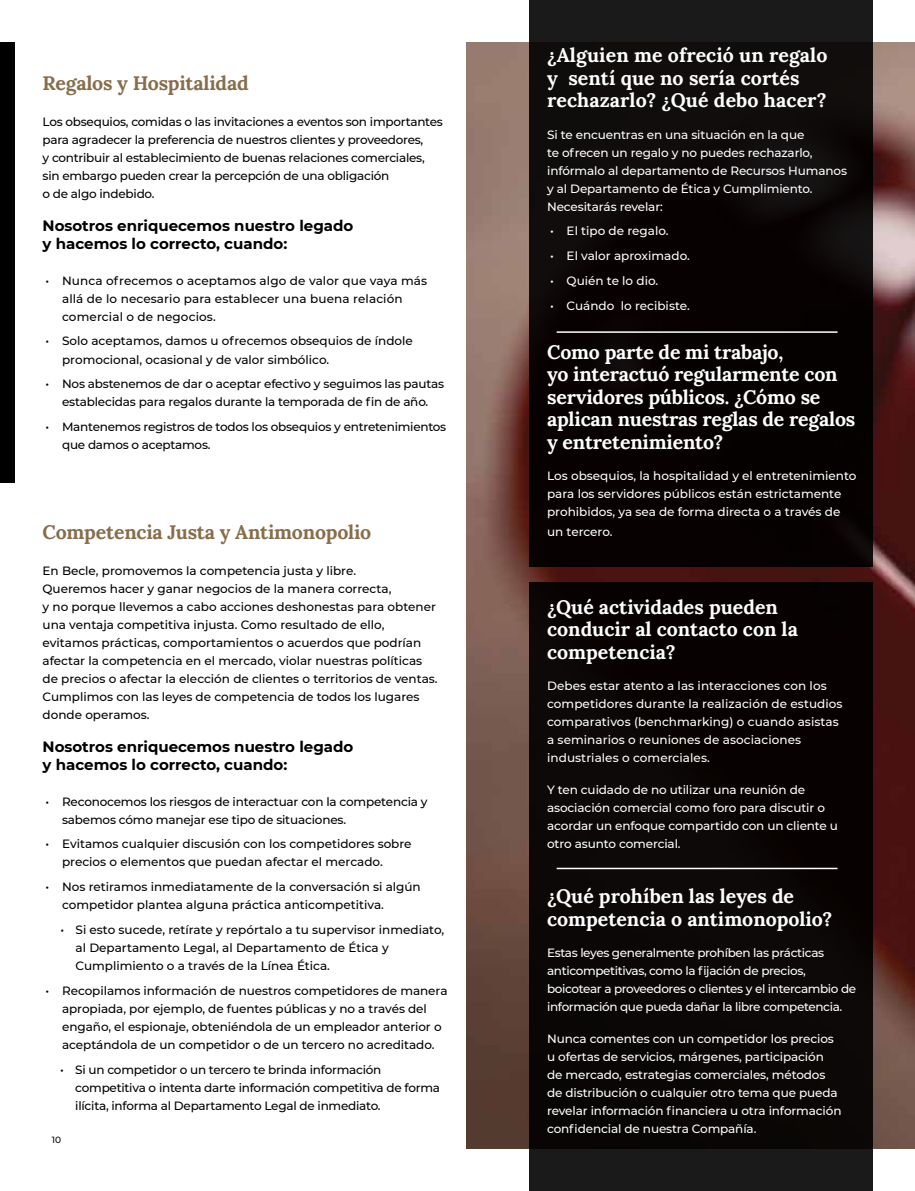
<style>
.page{position:relative;width:915px;height:1191px;background:#fff}
.page>*{position:absolute;margin:0;border:0;box-sizing:border-box;transform-origin:0 0}
.t1{font:19.5px/22.5px "Lora";color:#fff}
.t2{font:19.5px "Lora";letter-spacing:-.01em;color:#876d4b}
.t3{font:700 15px/18px "Montserrat";color:#000}
.t4{font:500 12px/18px "Montserrat";letter-spacing:-.005em;color:#000}
.t5{font:500 12px/18px "Montserrat";letter-spacing:-.01em;color:#fff}
.t6{font:500 12px/18px "Montserrat";letter-spacing:-.03em;color:#fff}
.t7{font:500 9px "Montserrat";color:#000}
</style>
<div class="page">
<img style="left:466px;top:43px;width:448px;height:1105px">
<svg style="left:528px;top:583px;width:344px;height:608px;background:#0b0706"></svg>
<div style="left:0;top:43px;width:15px;height:440px;background:#000"></div>
<div style="left:528px;top:0;width:344px;height:567px;background:linear-gradient(to bottom,#141211,#030000)"></div>
<hr style="left:556px;top:331px;width:281px;height:2px;background:#fff">
<hr style="left:556px;top:867px;width:281px;height:2px;background:#fff">
<h1 class="t2" style="left:43px;top:68px;width:207px">Regalos y Hospitalidad</h1>
<p class="t4" style="left:43px;top:112px;width:402px">Los obsequios, comidas o las invitaciones a eventos son importantes para agradecer la preferencia de nuestros clientes y proveedores,<br>y contribuir al establecimiento de buenas relaciones comerciales, sin embargo pueden crear la percepción de una obligación<br>o de algo indebido.</p>
<p class="t3" style="left:43px;top:216px;width:312px">Nosotros enriquecemos nuestro legado y hacemos lo correcto, cuando:</p>
<p class="t4" style="left:62px;top:271px;width:366px;text-indent:-16px">• Nunca ofrecemos o aceptamos algo de valor que vaya más allá de lo necesario para establecer una buena relación comercial o de negocios.</p>
<p class="t4" style="left:62px;top:332px;width:352px;text-indent:-16px">• Solo aceptamos, damos u ofrecemos obsequios de índole promocional, ocasional y de valor simbólico.</p>
<p class="t4" style="left:46px;top:374px;width:400px;text-align:center">• Nos abstenemos de dar o aceptar efectivo y seguimos las pautas establecidas para regalos durante la temporada de fin de año.</p>
<p class="t4" style="left:62px;top:417px;width:385px;text-indent:-16px">• Mantenemos registros de todos los obsequios y entretenimientos que damos o aceptamos.</p>
<h1 class="t2" style="left:43px;top:517px;width:330px">Competencia Justa y Antimonopolio</h1>
<p class="t4" style="left:43px;top:561px;width:396px">En Becle, promovemos la competencia justa y libre.<br>Queremos hacer y ganar negocios de la manera correcta,<br>y no porque llevemos a cabo acciones deshonestas para obtener una ventaja competitiva injusta. Como resultado de ello, evitamos prácticas, comportamientos o acuerdos que podrían afectar la competencia en el mercado, violar nuestras políticas de precios o afectar la elección de clientes o territorios de ventas.<br>Cumplimos con las leyes de competencia de todos los lugares donde operamos.</p>
<p class="t3" style="left:43px;top:736px;width:312px">Nosotros enriquecemos nuestro legado y hacemos lo correcto, cuando:</p>
<p class="t4" style="left:62px;top:792px;width:367px;text-indent:-16px">• Reconocemos los riesgos de interactuar con la competencia y sabemos cómo manejar ese tipo de situaciones.</p>
<p class="t4" style="left:62px;top:834px;width:351px;text-indent:-16px">• Evitamos cualquier discusión con los competidores sobre precios o elementos que puedan afectar el mercado.</p>
<p class="t4" style="left:62px;top:877px;width:360px;text-indent:-16px">• Nos retiramos inmediatamente de la conversación si algún competidor plantea alguna práctica anticompetitiva.</p>
<p class="t4" style="left:76px;top:920px;width:370px;text-indent:-15px">• Si esto sucede, retírate y repórtalo a tu supervisor inmediato, al Departamento Legal, al Departamento de Ética y<br>Cumplimiento o a través de la Línea Ética.</p>
<p class="t4" style="left:62px;top:981px;width:387px;text-indent:-16px">• Recopilamos información de nuestros competidores de manera apropiada, por ejemplo, de fuentes públicas y no a través del engaño, el espionaje, obteniéndola de un empleador anterior o aceptándola de un competidor o de un tercero no acreditado.</p>
<p class="t4" style="left:75px;top:1059px;width:366px;text-indent:-15px">• Si un competidor o un tercero te brinda información competitiva o intenta darte información competitiva de forma ilícita, informa al Departamento Legal de inmediato.</p>
<p class="t7" style="left:52px;top:1133px;width:11px">10</p>
<h1 class="t1" style="left:547px;top:43px;width:282px">¿Alguien me ofreció un regalo y sentí que no sería cortés rechazarlo? ¿Qué debo hacer?</h1>
<p class="t5" style="left:547px;top:125px;width:301px">Si te encuentras en una situación en la que<br>te ofrecen un regalo y no puedes rechazarlo, infórmalo al departamento de Recursos Humanos y al Departamento de Ética y Cumplimiento.<br>Necesitarás revelar:</p>
<p class="t5" style="left:550px;top:222px;width:120px">• El tipo de regalo.</p>
<p class="t5" style="left:550px;top:246px;width:141px">• El valor aproximado.</p>
<p class="t5" style="left:550px;top:271px;width:110px">• Quién te lo dio.</p>
<p class="t5" style="left:550px;top:296px;width:141px">• Cuándo lo recibiste.</p>
<h1 class="t1" style="left:547px;top:339px;width:309px">Como parte de mi trabajo,<br>yo interactuó regularmente con servidores públicos. ¿Cómo se aplican nuestras reglas de regalos y entretenimiento?</h1>
<p class="t5" style="left:547px;top:466px;width:311px">Los obsequios, la hospitalidad y el entretenimiento para los servidores públicos están estrictamente prohibidos, ya sea de forma directa o a través de</p>
<p class="t5" style="left:547px;top:522px;width:67px">un tercero.</p>
<h1 class="t1" style="left:547px;top:594px;width:252px">¿Qué actividades pueden conducir al contacto con la competencia?</h1>
<p class="t5" style="left:547px;top:676px;width:297px">Debes estar atento a las interacciones con los competidores durante la realización de estudios comparativos (benchmarking) o cuando asistas a seminarios o reuniones de asociaciones industriales o comerciales.</p>
<p class="t5" style="left:547px;top:780px;width:292px">Y ten cuidado de no utilizar una reunión de asociación comercial como foro para discutir o acordar un enfoque compartido con un cliente u otro asunto comercial.</p>
<h1 class="t1" style="left:547px;top:883px;width:287px">¿Qué prohíben las leyes de competencia o antimonopolio?</h1>
<p class="t6" style="left:547px;top:943px;width:310px">Estas leyes generalmente prohíben las prácticas anticompetitivas, como la fijación de precios, boicotear a proveedores o clientes y el intercambio de información que pueda dañar la libre competencia.</p>
<p class="t5" style="left:547px;top:1029px;width:296px">Nunca comentes con un competidor los precios u ofertas de servicios, márgenes, participación de mercado, estrategias comerciales, métodos de distribución o cualquier otro tema que pueda revelar información financiera u otra información confidencial de nuestra Compañía.</p>
</div>
